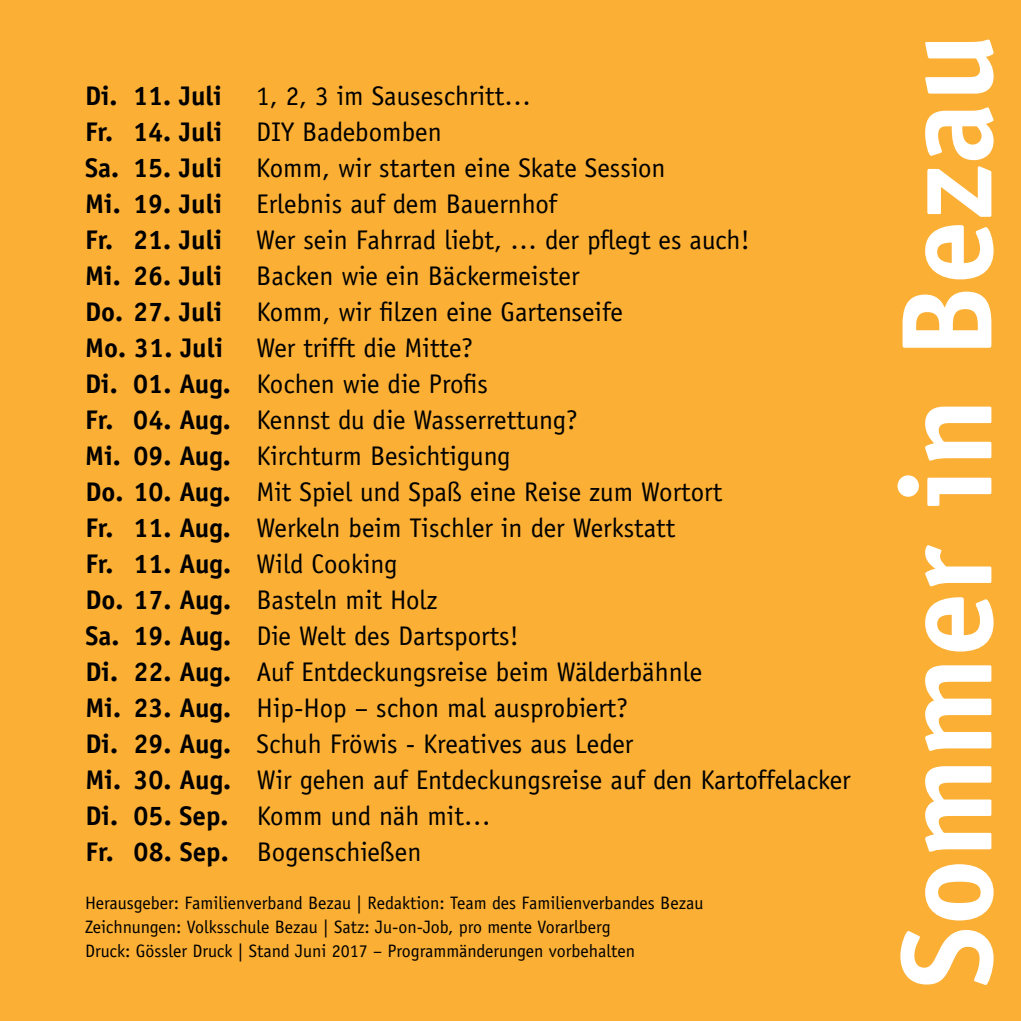
<style>
.page{position:relative;width:1021px;height:1021px;background:#fff}
.page>*{position:absolute;margin:0;border:0;box-sizing:border-box;transform-origin:0 0}
.t1{font:700 129.6px "Officina Sans Std";color:#fff}
.t2{font:27px/36px "Officina Sans Std";color:#000}
.t3{font:700 27px "Officina Sans Std";color:#000}
.t4{font:18px/24px "Officina Sans Std";color:#000}
.s1{font-weight:700}
</style>
<div class="page">
<div style="left:0;top:0;width:1020px;height:1020px;background:#fbaf34"></div>
<p class="t3" style="left:85px;top:79px;width:138px">Di. 11. Juli</p>
<p class="t2" style="left:256px;top:78px;width:276px">1, 2, 3 im Sauseschritt…</p>
<p class="t3" style="left:85px;top:115px;width:138px">Fr. 14. Juli</p>
<p class="t2" style="left:256px;top:113px;width:187px">DIY Badebomben</p>
<p class="t3" style="left:85px;top:151px;width:138px">Sa. 15. Juli</p>
<p class="t2" style="left:256px;top:149px;width:411px">Komm, wir starten eine Skate Session</p>
<p class="t3" style="left:85px;top:187px;width:138px">Mi. 19. Juli</p>
<p class="t2" style="left:256px;top:185px;width:302px">Erlebnis auf dem Bauernhof</p>
<p class="t3" style="left:85px;top:223px;width:138px">Fr. 21. Juli</p>
<p class="t2" style="left:256px;top:221px;width:495px">Wer sein Fahrrad liebt, … der pflegt es auch!</p>
<p class="t3" style="left:85px;top:259px;width:138px">Mi. 26. Juli</p>
<p class="t2" style="left:256px;top:257px;width:325px">Backen wie ein Bäckermeister</p>
<p class="t3" style="left:85px;top:295px;width:138px">Do. 27. Juli</p>
<p class="t2" style="left:85px;top:293px;width:767px;text-indent:171px">Komm, wir filzen eine Gartenseife<br><span class="s1">Mo. 31. Juli</span> Wer trifft die Mitte?<br><span class="s1">Di. 01. Aug.</span> Kochen wie die Profis<br><span class="s1">Fr. 04. Aug.</span> Kennst du die Wasserrettung?<br><span class="s1">Mi. 09. Aug.</span> Kirchturm Besichtigung<br><span class="s1">Do. 10. Aug.</span> Mit Spiel und Spaß eine Reise zum Wortort<br><span class="s1">Fr. 11. Aug.</span> Werkeln beim Tischler in der Werkstatt<br><span class="s1">Fr. 11. Aug.</span> Wild Cooking<br><span class="s1">Do. 17. Aug.</span> Basteln mit Holz<br><span class="s1">Sa. 19. Aug.</span> Die Welt des Dartsports!<br><span class="s1">Di. 22. Aug.</span> Auf Entdeckungsreise beim Wälderbähnle<br><span class="s1">Mi. 23. Aug.</span> Hip-Hop – schon mal ausprobiert?<br><span class="s1">Di. 29. Aug.</span> Schuh Fröwis - Kreatives aus Leder<br><span class="s1">Mi. 30. Aug.</span> Wir gehen auf Entdeckungsreise auf den Kartoffelacker <span class="s1">Di. 05. Sep.</span> Komm und näh mit…<br><span class="s1">Fr. 08. Sep.</span> Bogenschießen</p>
<p class="t4" style="left:85px;top:890px;width:619px">Herausgeber: Familienverband Bezau | Redaktion: Team des Familienverbandes Bezau<br>Zeichnungen: Volksschule Bezau | Satz: Ju-on-Job, pro mente Vorarlberg<br>Druck: Gössler Druck | Stand Juni 2017 – Programmänderungen vorbehalten</p>
<h1 class="t1" style="left:866px;top:988px;width:957px;rotate:-90deg">Sommer in Bezau</h1>
</div>
